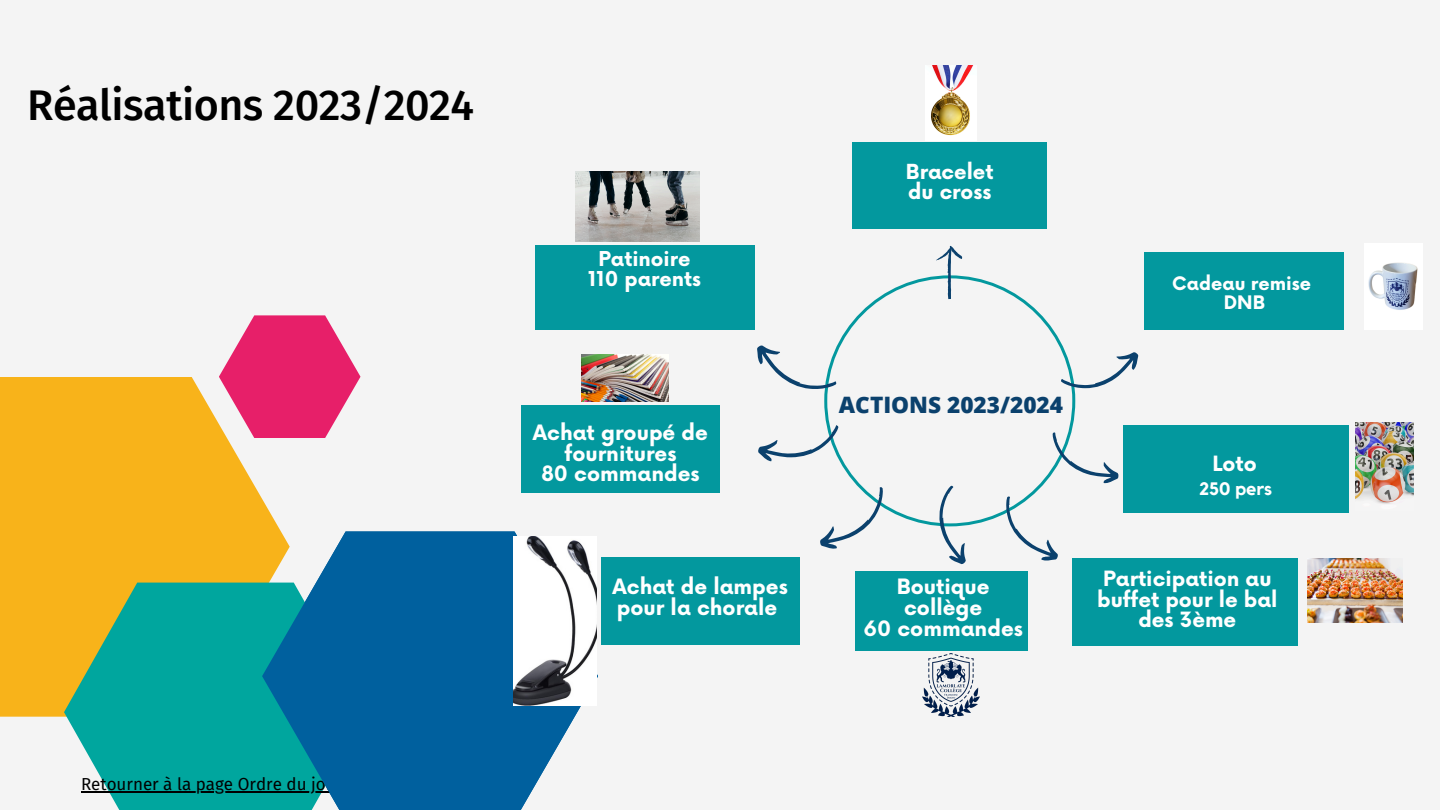
<style>
.page{position:relative;width:1440px;height:810px;background:#f4f4f4}
.page>*{position:absolute;margin:0;border:0;box-sizing:border-box;transform-origin:0 0}
.t1{font:500 43px "Fira Sans";letter-spacing:-.01em;color:#000}
.t2{font:800 22.6px "Open Sans";color:#0b416d}
.t3{font:700 20.6px/20.7px "Now";color:#fff;text-align:center}
.t4{font:700 20.5px/20.5px "Now";color:#fff;text-align:center}
.t5{font:700 20.2px/20.3px "Now";color:#fff}
.t6{font:700 20px/20px "Now";color:#fff;text-align:center}
.t7{font:700 18.2px/18.2px "Now";color:#fff;text-align:center}
.t8{font:700 18px "Kollektif";color:#fff}
.t9{font:17px "Fira Sans";color:#000}
</style>
<div class="page">
<div style="left:0;top:377px;width:281px;height:340px;background:#f8b31a"></div>
<svg style="left:219px;top:315px;width:142px;height:123px"></svg>
<svg style="left:64px;top:583px;width:198px;height:227px;background:#2eac93"></svg>
<hr style="left:81px;top:791px;width:261px;height:2px;background:#000">
<svg style="left:262px;top:531px;width:336px;height:279px;background:#1e77a6"></svg>
<img style="left:581px;top:355px;width:87px;height:46px">
<img style="left:514px;top:536px;width:82px;height:169px">
<svg style="left:824px;top:276px;width:251px;height:249px"></svg>
<div style="left:535px;top:245px;width:219px;height:85px;background:#03989e"></div>
<div style="left:601px;top:557px;width:198px;height:88px;background:#03989e"></div>
<div style="left:1072px;top:558px;width:226px;height:87px;background:#03989e"></div>
<div style="left:852px;top:143px;width:195px;height:86px;background:#03989e"></div>
<div style="left:1145px;top:253px;width:199px;height:77px;background:#03989e"></div>
<svg style="left:757px;top:340px;width:80px;height:64px"></svg>
<svg style="left:1060px;top:347px;width:79px;height:54px"></svg>
<svg style="left:820px;top:486px;width:76px;height:63px"></svg>
<svg style="left:935px;top:245px;width:28px;height:55px"></svg>
<div style="left:1123px;top:426px;width:225px;height:87px;background:#03989e"></div>
<svg style="left:992px;top:431px;width:127px;height:130px"></svg>
<div style="left:521px;top:405px;width:199px;height:88px;background:#03989e"></div>
<svg style="left:758px;top:425px;width:85px;height:41px"></svg>
<img style="left:926px;top:66px;width:50px;height:74px">
<img style="left:575px;top:171px;width:125px;height:71px">
<img style="left:1307px;top:559px;width:96px;height:64px">
<img style="left:1355px;top:423px;width:59px;height:81px">
<img style="left:1364px;top:243px;width:58px;height:87px">
<div style="left:855px;top:571px;width:173px;height:80px;background:#03989e"></div>
<svg style="left:931px;top:485px;width:40px;height:80px"></svg>
<img style="left:922px;top:653px;width:57px;height:63px">
<h1 class="t1" style="left:27px;top:80px;width:449px">Réalisations 2023/2024</h1>
<p class="t9" style="left:81px;top:774px;width:263px">Retourner à la page Ordre du jour</p>
<p class="t6" style="left:588px;top:250px;width:114px">Patinoire<br>110 parents</p>
<p class="t3" style="left:533px;top:424px;width:177px">Achat groupé de fournitures<br>80 commandes</p>
<p class="t3" style="left:613px;top:578px;width:177px;text-align:left">Achat de lampes pour la chorale</p>
<h5 class="t5" style="left:906px;top:163px;width:89px">Bracelet du cross</h5>
<h3 class="t2" style="left:839px;top:389px;width:226px">ACTIONS 2023/2024</h3>
<p class="t3" style="left:863px;top:578px;width:161px">Boutique collège<br>60 commandes</p>
<h3 class="t7" style="left:1172px;top:276px;width:140px">Cadeau remise<br>DNB</h3>
<p class="t4" style="left:1212px;top:455px;width:46px">Loto</p>
<p class="t4" style="left:1194px;top:473px;width:99px">des 3ème</p>
<p class="t8" style="left:1199px;top:481px;width:75px">250 pers</p>
<h3 class="t4" style="left:1097px;top:570px;width:182px">Participation au buffet pour le bal des 3ème</h3>
</div>
